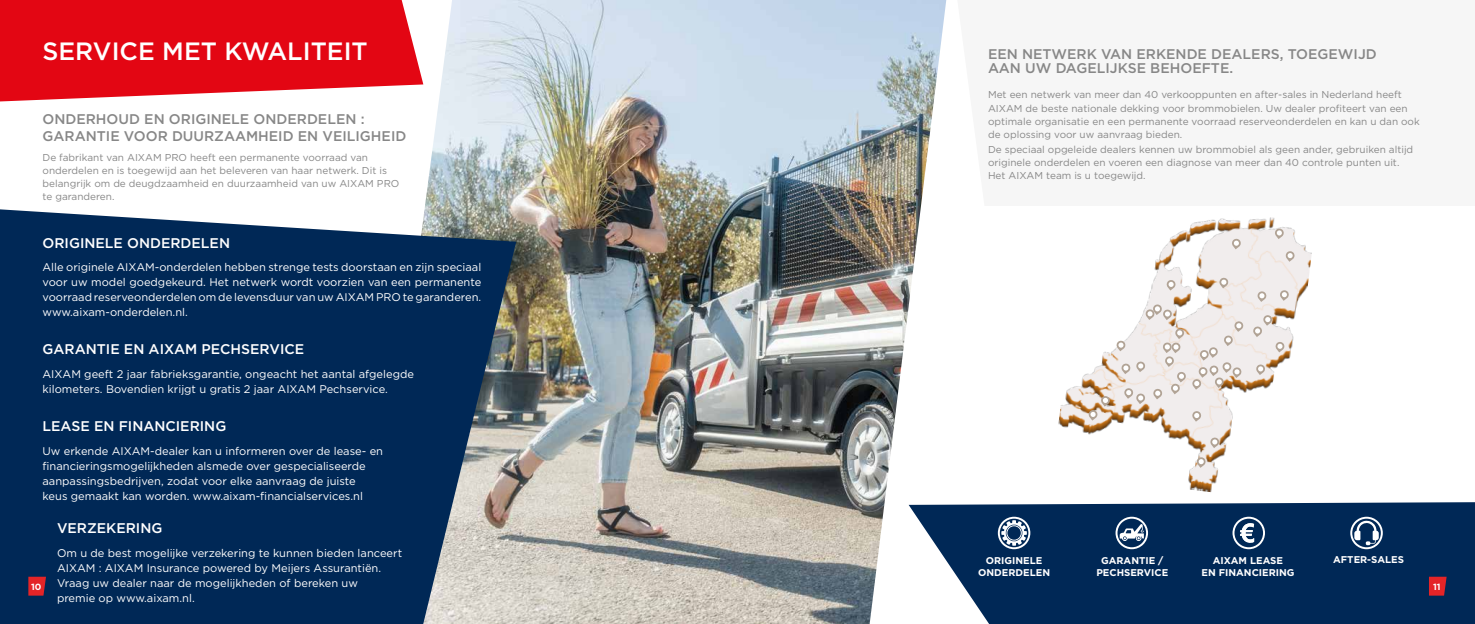
<style>
.page{position:relative;width:1475px;height:624px;background:#fff}
.page>*{position:absolute;margin:0;border:0;box-sizing:border-box;transform-origin:0 0}
.t1{font:500 25px "Gotham";color:#fff}
.t2{font:500 14px/14px "Gotham";color:#878787}
.t3{font:500 14px "Gotham";color:#fff}
.t4{font:11.1px/15px "Gotham";color:#fff}
.t5{font:10px/13px "Gotham";color:#878787}
.t6{font:700 9.8px/11.7px "Gotham";color:#fff;text-align:center}
.t7{font:700 9px "Gotham";color:#fff}
</style>
<div class="page">
<img style="left:452px;top:0;width:417px;height:624px">
<img style="left:869px;top:0;width:78px;height:624px">
<svg style="left:0;top:3px;width:452px;height:206px"></svg>
<svg style="left:0;top:209px;width:516px;height:415px;fill:#002856"></svg>
<svg style="left:908px;top:502px;width:566px;height:122px;fill:#002856"></svg>
<svg style="left:28px;top:576px;width:18px;height:19px"></svg>
<svg style="left:0;top:0;width:423px;height:101px;fill:#e30613"></svg>
<svg style="left:1428px;top:576px;width:18px;height:19px"></svg>
<svg style="left:997px;top:516px;width:33px;height:33px"></svg>
<svg style="left:1115px;top:516px;width:32px;height:33px"></svg>
<svg style="left:1349px;top:516px;width:33px;height:33px"></svg>
<svg style="left:1232px;top:516px;width:32px;height:33px"></svg>
<img style="left:1058px;top:217px;width:254px;height:276px">
<svg style="left:1195px;top:456px;width:10px;height:12px"></svg>
<svg style="left:1209px;top:437px;width:10px;height:11px"></svg>
<svg style="left:1165px;top:279px;width:10px;height:11px"></svg>
<svg style="left:1255px;top:364px;width:10px;height:11px"></svg>
<svg style="left:1252px;top:314px;width:32px;height:38px"></svg>
<svg style="left:1087px;top:304px;width:156px;height:117px"></svg>
<svg style="left:1218px;top:277px;width:10px;height:11px"></svg>
<svg style="left:1279px;top:290px;width:9px;height:11px"></svg>
<svg style="left:1256px;top:291px;width:10px;height:11px"></svg>
<svg style="left:1284px;top:251px;width:10px;height:11px"></svg>
<svg style="left:1274px;top:228px;width:9px;height:11px"></svg>
<svg style="left:1231px;top:238px;width:10px;height:11px"></svg>
<h1 class="t1" style="left:43px;top:35px;width:327px">SERVICE MET KWALITEIT</h1>
<p class="t2" style="left:43px;top:111px;width:365px;line-height:17px">ONDERHOUD EN ORIGINELE ONDERDELEN :<br>GARANTIE VOOR DUURZAAMHEID EN VEILIGHEID</p>
<p class="t5" style="left:43px;top:151px;width:358px">De fabrikant van AIXAM PRO heeft een permanente voorraad van onderdelen en is toegewijd aan het beleveren van haar netwerk. Dit is belangrijk om de deugdzaamheid en duurzaamheid van uw AIXAM PRO te garanderen.</p>
<p class="t3" style="left:43px;top:234px;width:189px">ORIGINELE ONDERDELEN</p>
<p class="t4" style="left:43px;top:259px;width:440px;text-align:justify">Alle originele AIXAM-onderdelen hebben strenge tests doorstaan en zijn speciaal voor uw model goedgekeurd. Het netwerk wordt voorzien van een permanente voorraad reserveonderdelen om de levensduur van uw AIXAM PRO te garanderen. www.aixam-onderdelen.nl.</p>
<p class="t3" style="left:43px;top:340px;width:263px">GARANTIE EN AIXAM PECHSERVICE</p>
<p class="t4" style="left:43px;top:366px;width:373px">AIXAM geeft 2 jaar fabrieksgarantie, ongeacht het aantal afgelegde kilometers. Bovendien krijgt u gratis 2 jaar AIXAM Pechservice.</p>
<p class="t3" style="left:43px;top:417px;width:185px">LEASE EN FINANCIERING</p>
<p class="t4" style="left:43px;top:443px;width:342px">Uw erkende AIXAM-dealer kan u informeren over de lease- en financieringsmogelijkheden alsmede over gespecialiseerde aanpassingsbedrijven, zodat voor elke aanvraag de juiste keus gemaakt kan worden. www.aixam-financialservices.nl</p>
<p class="t7" style="left:31px;top:580px;width:14px">1010</p>
<p class="t3" style="left:57px;top:519px;width:107px">VERZEKERING</p>
<p class="t4" style="left:57px;top:545px;width:346px">Om u de best mogelijke verzekering te kunnen bieden lanceert AIXAM : AIXAM Insurance powered by Meijers Assurantiën.<br>Vraag uw dealer naar de mogelijkheden of bereken uw<br>premie op www.aixam.nl.</p>
<p class="t2" style="left:987px;top:47px;width:390px">EEN NETWERK VAN ERKENDE DEALERS, TOEGEWIJD<br>AAN UW DAGELIJKSE BEHOEFTE.</p>
<p class="t5" style="left:987px;top:88px;width:433px">Met een netwerk van meer dan 40 verkooppunten en after-sales in Nederland heeft AIXAM de beste nationale dekking voor brommobielen. Uw dealer profiteert van een optimale organisatie en een permanente voorraad reserveonderdelen en kan u dan ook de oplossing voor uw aanvraag bieden.</p>
<p class="t5" style="left:987px;top:143px;width:426px">De speciaal opgeleide dealers kennen uw brommobiel als geen ander, gebruiken altijd originele onderdelen en voeren een diagnose van meer dan 40 controle punten uit.<br>Het AIXAM team is u toegewijd.</p>
<p class="t6" style="left:977px;top:554px;width:73px">ORIGINELE<br>ONDERDELEN</p>
<p class="t6" style="left:1096px;top:554px;width:73px">GARANTIE /<br>PECHSERVICE</p>
<p class="t6" style="left:1212px;top:554px;width:72px">AIXAM LEASE</p>
<p class="t6" style="left:1332px;top:553px;width:72px">AFTER-SALES</p>
<p class="t6" style="left:1201px;top:566px;width:94px">EN FINANCIERING</p>
<p class="t7" style="left:1432px;top:580px;width:9px">11</p>
</div>
